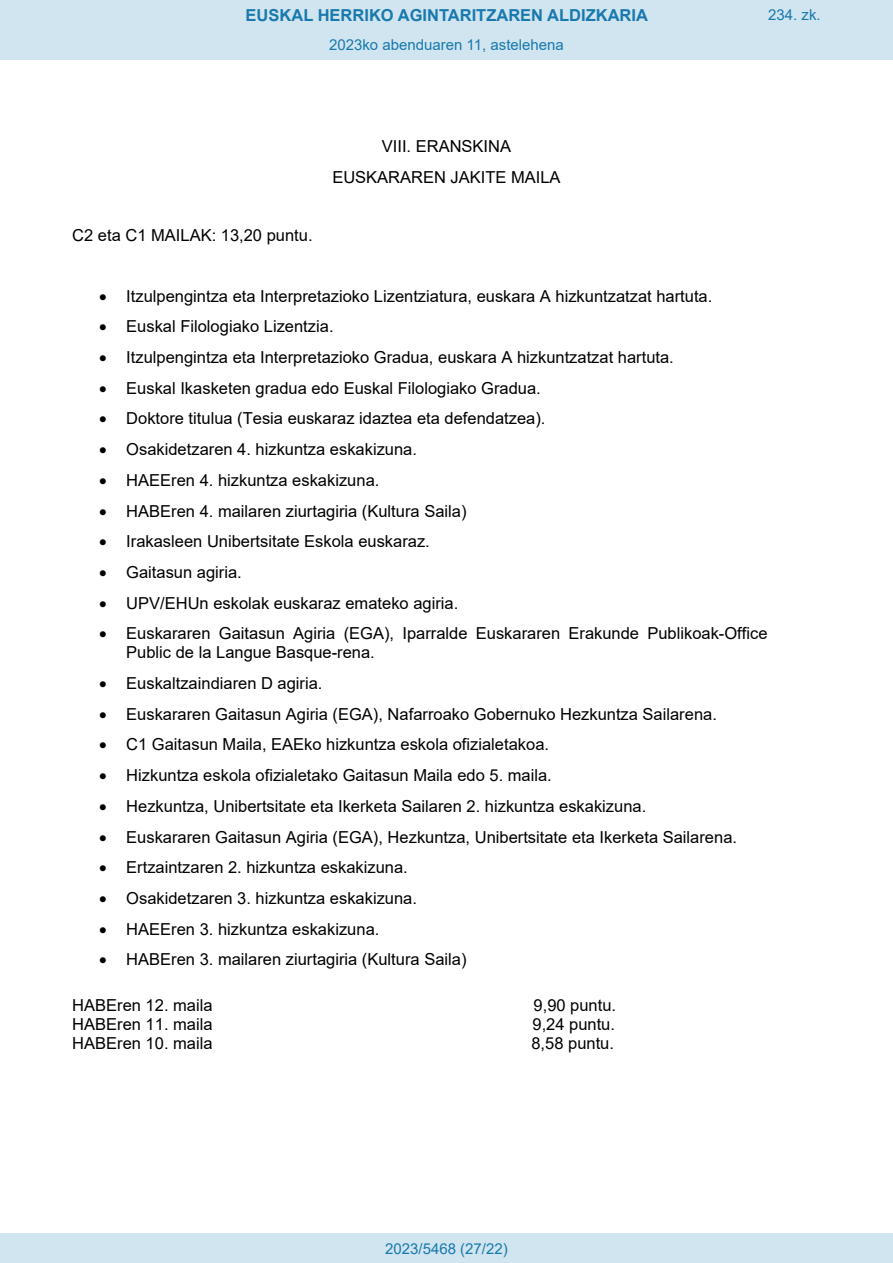
<style>
.page{position:relative;width:893px;height:1263px;background:#fff}
.page>*{position:absolute;margin:0;border:0;box-sizing:border-box;transform-origin:0 0}
.t1{font:16.5px/30.9px "Arial";color:#000;text-align:center}
.t2{font:700 16.5px "Arial";color:#1879ad}
.Paginacion_Centro{font:15px "Arial";color:#1879ad}
</style>
<div class="page">
<div style="left:0;top:0;width:893px;height:60px;background:#d0e5f0"></div>
<div style="left:0;top:1233px;width:893px;height:30px;background:#d0e5f0"></div>
<p class="t2" style="left:246px;top:3px;width:404px">EUSKAL HERRIKO AGINTARITZAREN ALDIZKARIA</p>
<p class="Paginacion_Centro" style="left:768px;top:5px;width:54px">234. zk.</p>
<p class="Paginacion_Centro" style="left:329px;top:35px;width:236px">2023ko abenduaren 11, astelehena</p>
<p class="t1" style="left:72px;top:220px;width:242px">C2 eta C1 MAILAK: 13,20 puntu.</p>
<p class="t1" style="left:332px;top:130px;width:230px">VIII. ERANSKINA<br>EUSKARAREN JAKITE MAILA</p>
<p class="t1" style="left:99px;top:280px;width:615px">• Itzulpengintza eta Interpretazioko Lizentziatura, euskara A hizkuntzatzat hartuta.</p>
<p class="t1" style="left:99px;top:311px;width:236px">• Euskal Filologiako Lizentzia.</p>
<p class="t1" style="left:99px;top:342px;width:576px">• Itzulpengintza eta Interpretazioko Gradua, euskara A hizkuntzatzat hartuta.</p>
<p class="t1" style="left:99px;top:372px;width:443px">• Euskal Ikasketen gradua edo Euskal Filologiako Gradua.</p>
<p class="t1" style="left:99px;top:403px;width:448px">• Doktore titulua (Tesia euskaraz idaztea eta defendatzea).</p>
<p class="t1" style="left:99px;top:434px;width:319px">• Osakidetzaren 4. hizkuntza eskakizuna.</p>
<p class="t1" style="left:99px;top:464px;width:282px">• HAEEren 4. hizkuntza eskakizuna.</p>
<p class="t1" style="left:99px;top:495px;width:369px">• HABEren 4. mailaren ziurtagiria (Kultura Saila)</p>
<p class="t1" style="left:99px;top:526px;width:332px">• Irakasleen Unibertsitate Eskola euskaraz.</p>
<p class="t1" style="left:99px;top:557px;width:144px">• Gaitasun agiria.</p>
<p class="t1" style="left:99px;top:587px;width:360px">• UPV/EHUn eskolak euskaraz emateko agiria.</p>
<p class="t1" style="left:126px;top:624px;width:643px;line-height:19px;text-align:left;text-indent:-27px">• Euskararen Gaitasun Agiria (EGA), Iparralde Euskararen Erakunde Publikoak-Office<br>Public de la Langue Basque-rena.</p>
<p class="t1" style="left:99px;top:668px;width:225px">• Euskaltzaindiaren D agiria.</p>
<p class="t1" style="left:99px;top:698px;width:619px">• Euskararen Gaitasun Agiria (EGA), Nafarroako Gobernuko Hezkuntza Sailarena.</p>
<p class="t1" style="left:99px;top:729px;width:451px">• C1 Gaitasun Maila, EAEko hizkuntza eskola ofizialetakoa.</p>
<p class="t1" style="left:99px;top:760px;width:454px">• Hizkuntza eskola ofizialetako Gaitasun Maila edo 5. maila.</p>
<p class="t1" style="left:99px;top:790px;width:548px">• Hezkuntza, Unibertsitate eta Ikerketa Sailaren 2. hizkuntza eskakizuna.</p>
<p class="t1" style="left:99px;top:821px;width:639px">• Euskararen Gaitasun Agiria (EGA), Hezkuntza, Unibertsitate eta Ikerketa Sailarena.</p>
<p class="t1" style="left:99px;top:852px;width:310px">• Ertzaintzaren 2. hizkuntza eskakizuna.</p>
<p class="t1" style="left:99px;top:883px;width:319px">• Osakidetzaren 3. hizkuntza eskakizuna.</p>
<p class="t1" style="left:99px;top:913px;width:282px">• HAEEren 3. hizkuntza eskakizuna.</p>
<p class="t1" style="left:99px;top:944px;width:369px">• HABEren 3. mailaren ziurtagiria (Kultura Saila)</p>
<p class="t1" style="left:72px;top:990px;width:142px">HABEren 12. maila</p>
<p class="t1" style="left:534px;top:990px;width:84px">9,90 puntu.</p>
<p class="t1" style="left:72px;top:1009px;width:142px">HABEren 11. maila</p>
<p class="t1" style="left:532px;top:1009px;width:84px">9,24 puntu.</p>
<p class="t1" style="left:72px;top:1027px;width:142px">HABEren 10. maila</p>
<p class="t1" style="left:531px;top:1027px;width:84px">8,58 puntu.</p>
<p class="Paginacion_Centro" style="left:385px;top:1238px;width:124px">2023/5468 (27/22)</p>
</div>
